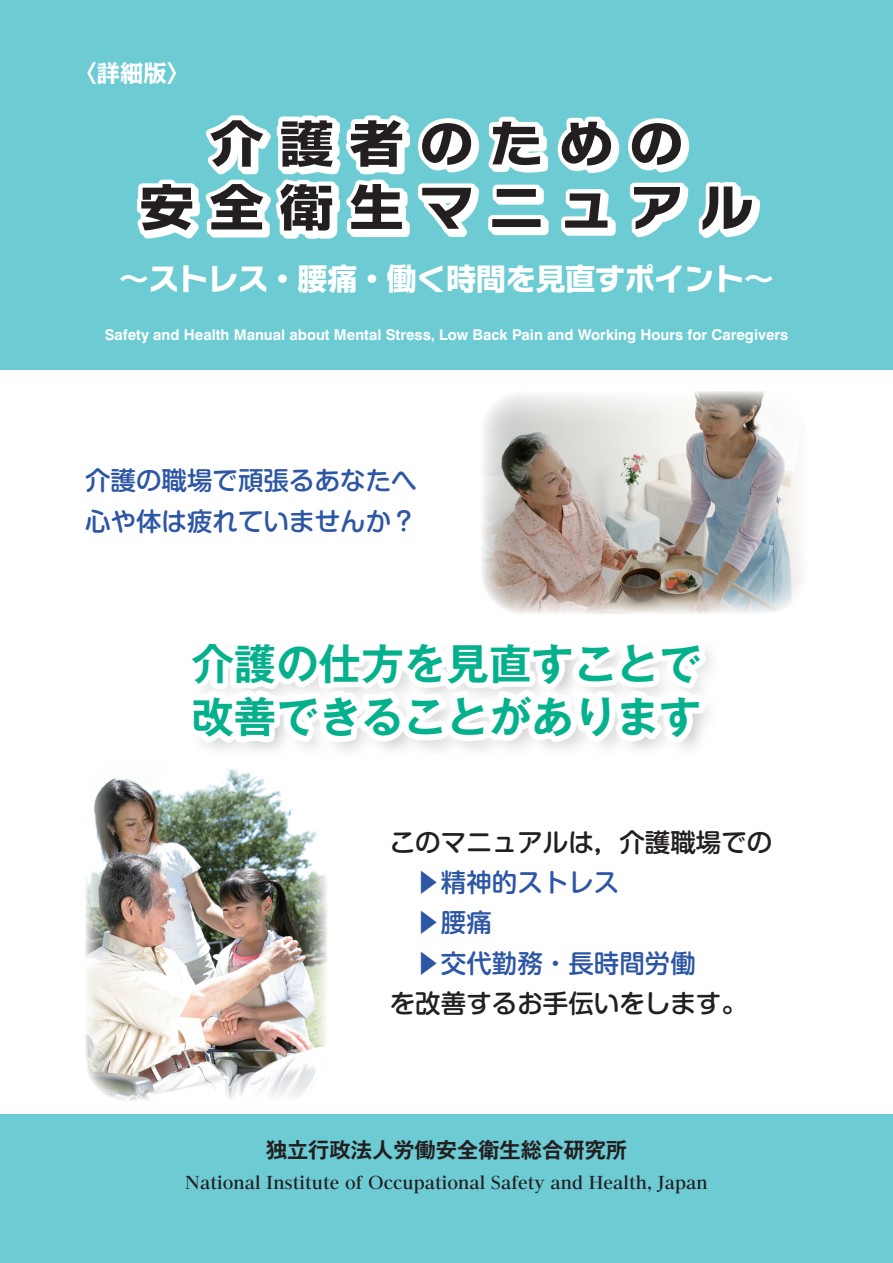
<style>
.page{position:relative;width:893px;height:1263px;background:#fff}
.page>*{position:absolute;margin:0;border:0;box-sizing:border-box;transform-origin:0 0}
.t1{font:700 48.9px/63.8px "Typelabo N Std";letter-spacing:.3em;color:#231f20;text-align:center;scale:1.1 1}
.t2{font:700 42.45px/53.1px "Gothic MB101 Pro De";color:#05b08d}
.t3{font:700 29.7px "Shin Go Pro";color:#fff}
.t4{font:500 25.5px/40.3px "Shin M Go Pro";color:#2d56a5}
.t5{font:500 25.5px "Shin M Go Pro";color:#231f20}
.t6{font:700 23.4px "Kakumin Pro";color:#fff}
.t7{font:700 21.3px "Gothic MB101 Pro De";color:#231f20}
.t8{font:700 expanded 16.95px "Reim Pro";color:#231f20}
.t9{font:700 14.85px "Swiss 721 BT";color:#fff}
.s1{font-family:"Shin Go Pro"}
.s2{font-family:"Typelabo N Std"}
</style>
<div class="page">
<div style="left:0;top:0;width:893px;height:370px;background:#6dcbd4"></div>
<div style="left:0;top:1114px;width:893px;height:149px;background:#6dcbd4"></div>
<svg style="left:143px;top:199px;width:617px;height:39px"></svg>
<svg style="left:137px;top:116px;width:620px;height:119px;fill:#fff"></svg>
<img style="left:85px;top:769px;width:242px;height:331px">
<img style="left:481px;top:391px;width:320px;height:223px">
<svg style="left:204px;top:651px;width:507px;height:100px;fill:#f6f6f6"></svg>
<div style="left:185px;top:637px;width:521px;height:106px;background:#fff"></div>
<h3 class="t6" style="left:73px;top:55px;width:118px">〈詳細版〉</h3>
<h1 class="t1" style="left:140px;top:107px;width:559px"><span class="s1">介護者</span>のための<br><span class="s1">安全衛生</span>マニュアル</h1>
<h3 class="t3" style="left:119px;top:255px;width:656px">～<span class="s2">ストレス</span>・腰痛・働<span class="s2">く</span>時間<span class="s2">を</span>見直<span class="s2">すポイント</span>～</h3>
<p class="t9" style="left:105px;top:326px;width:685px">Safety and Health Manual about Mental Stress, Low Back Pain and Working Hours for Caregivers</p>
<h3 class="t4" style="left:85px;top:457px;width:333px">介護の職場で頑張るあなたへ心や体は疲れていませんか？</h3>
<h2 class="t2" style="left:191px;top:632px;width:512px">介護の仕方を見直すことで改善できることがあります</h2>
<h3 class="t5" style="left:390px;top:821px;width:384px">このマニュアルは，介護職場での</h3>
<h3 class="t4" style="left:390px;top:859px;width:308px;text-indent:26px">▶精神的ストレス<br>　▶腰痛<br>　▶交代勤務・長時間労働</h3>
<h3 class="t5" style="left:390px;top:983px;width:359px">を改善するお手伝いをします。</h3>
<h3 class="t7" style="left:266px;top:1132px;width:363px">独立行政法人労働安全衛生総合研究所</h3>
<p class="t8" style="left:185px;top:1168px;width:524px">National Institute of Occupational Safety and Health, Japan</p>
</div>
